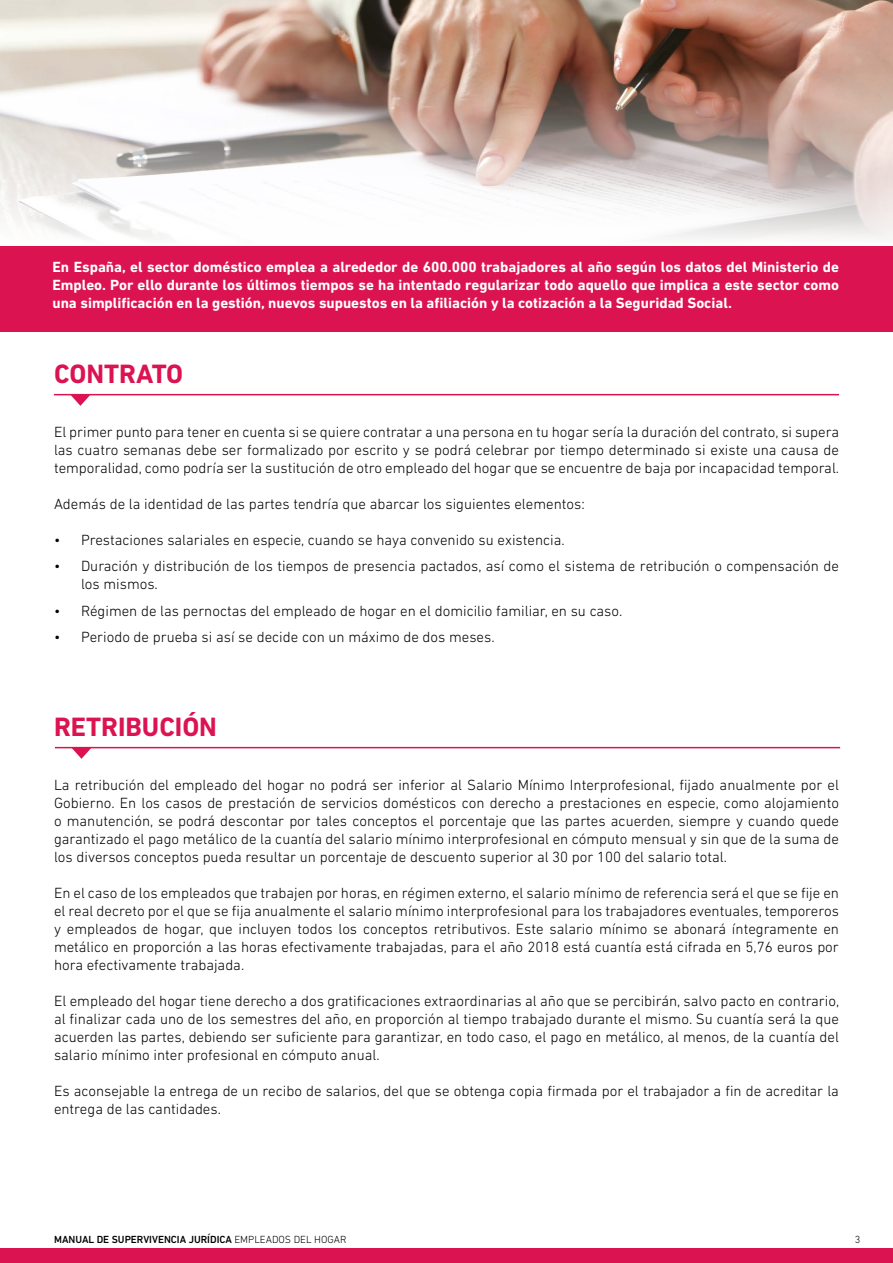
<style>
.page{position:relative;width:893px;height:1263px;background:#fff}
.page>*{position:absolute;margin:0;border:0;box-sizing:border-box;transform-origin:0 0}
.t1{font:700 27px "DIN Next LT Pro";color:#dc1351}
.t2{font:300 15px/18px "DIN Next LT Pro";color:#000;text-align:justify}
.t3{font:700 15px/18px "DIN Next LT Pro";color:#fff;text-align:justify}
.t4{font:500 10.5px "DIN Next LT Pro";color:#000}
.t5{font:300 10.5px "DIN Next LT Pro";color:#000}
.s1{font-weight:300}
</style>
<div class="page">
<div style="left:0;top:1248px;width:893px;height:14px;background:#dc1351"></div>
<img style="left:0;top:0;width:893px;height:70px">
<div style="left:0;top:246px;width:893px;height:86px;background:#dc1351"></div>
<svg style="left:0;top:70px;width:893px;height:169px"></svg>
<svg style="left:72px;top:748px;width:19px;height:11px"></svg>
<hr style="left:55px;top:747px;width:785px;height:1px;background:#dc1351">
<svg style="left:71px;top:395px;width:19px;height:11px"></svg>
<hr style="left:54px;top:394px;width:785px;height:1px;background:#dc1351">
<p class="t3" style="left:52px;top:258px;width:788px">En España, el sector doméstico emplea a alrededor de 600.000 trabajadores al año según los datos del Ministerio de Empleo. Por ello durante los últimos tiempos se ha intentado regularizar todo aquello que implica a este sector como una simplificación en la gestión, nuevos supuestos en la afiliación y la cotización a la Seguridad Social.</p>
<h1 class="t1" style="left:54px;top:358px;width:131px">CONTRATO</h1>
<p class="t2" style="left:54px;top:422px;width:787px">El primer punto para tener en cuenta si se quiere contratar a una persona en tu hogar sería la duración del contrato, si supera las cuatro semanas debe ser formalizado por escrito y se podrá celebrar por tiempo determinado si existe una causa de temporalidad, como podría ser la sustitución de otro empleado del hogar que se encuentre de baja por incapacidad temporal.</p>
<p class="t2" style="left:54px;top:494px;width:532px">Además de la identidad de las partes tendría que abarcar los siguientes elementos:</p>
<p class="t2" style="left:54px;top:530px;width:512px">• Prestaciones salariales en especie, cuando se haya convenido su existencia.</p>
<p class="t2" style="left:81px;top:557px;width:759px;text-indent:-27px">• Duración y distribución de los tiempos de presencia pactados, así como el sistema de retribución o compensación de los mismos.</p>
<p class="t2" style="left:54px;top:601px;width:570px">• Régimen de las pernoctas del empleado de hogar en el domicilio familiar, en su caso.</p>
<p class="t2" style="left:54px;top:628px;width:442px">• Periodo de prueba si así se decide con un máximo de dos meses.</p>
<h1 class="t1" style="left:54px;top:711px;width:164px">RETRIBUCIÓN</h1>
<p class="t2" style="left:54px;top:776px;width:786px">La retribución del empleado del hogar no podrá ser inferior al Salario Mínimo Interprofesional, fijado anualmente por el Gobierno. En los casos de prestación de servicios domésticos con derecho a prestaciones en especie, como alojamiento o manutención, se podrá descontar por tales conceptos el porcentaje que las partes acuerden, siempre y cuando quede garantizado el pago metálico de la cuantía del salario mínimo interprofesional en cómputo mensual y sin que de la suma de los diversos conceptos pueda resultar un porcentaje de descuento superior al 30 por 100 del salario total.</p>
<p class="t2" style="left:54px;top:884px;width:786px">En el caso de los empleados que trabajen por horas, en régimen externo, el salario mínimo de referencia será el que se fije en el real decreto por el que se fija anualmente el salario mínimo interprofesional para los trabajadores eventuales, temporeros y empleados de hogar, que incluyen todos los conceptos retributivos. Este salario mínimo se abonará íntegramente en metálico en proporción a las horas efectivamente trabajadas, para el año 2018 está cuantía está cifrada en 5,76 euros por hora efectivamente trabajada.</p>
<p class="t2" style="left:54px;top:992px;width:787px">El empleado del hogar tiene derecho a dos gratificaciones extraordinarias al año que se percibirán, salvo pacto en contrario, al finalizar cada uno de los semestres del año, en proporción al tiempo trabajado durante el mismo. Su cuantía será la que acuerden las partes, debiendo ser suficiente para garantizar, en todo caso, el pago en metálico, al menos, de la cuantía del salario mínimo inter profesional en cómputo anual.</p>
<p class="t2" style="left:54px;top:1082px;width:786px">Es aconsejable la entrega de un recibo de salarios, del que se obtenga copia firmada por el trabajador a fin de acreditar la entrega de las cantidades.</p>
<p class="t4" style="left:54px;top:1233px;width:294px">MANUAL DE SUPERVIVENCIA JURÍDICA <span class="s1">EMPLEADOS DEL HOGAR</span></p>
<p class="t5" style="left:855px;top:1233px;width:7px">3</p>
</div>
